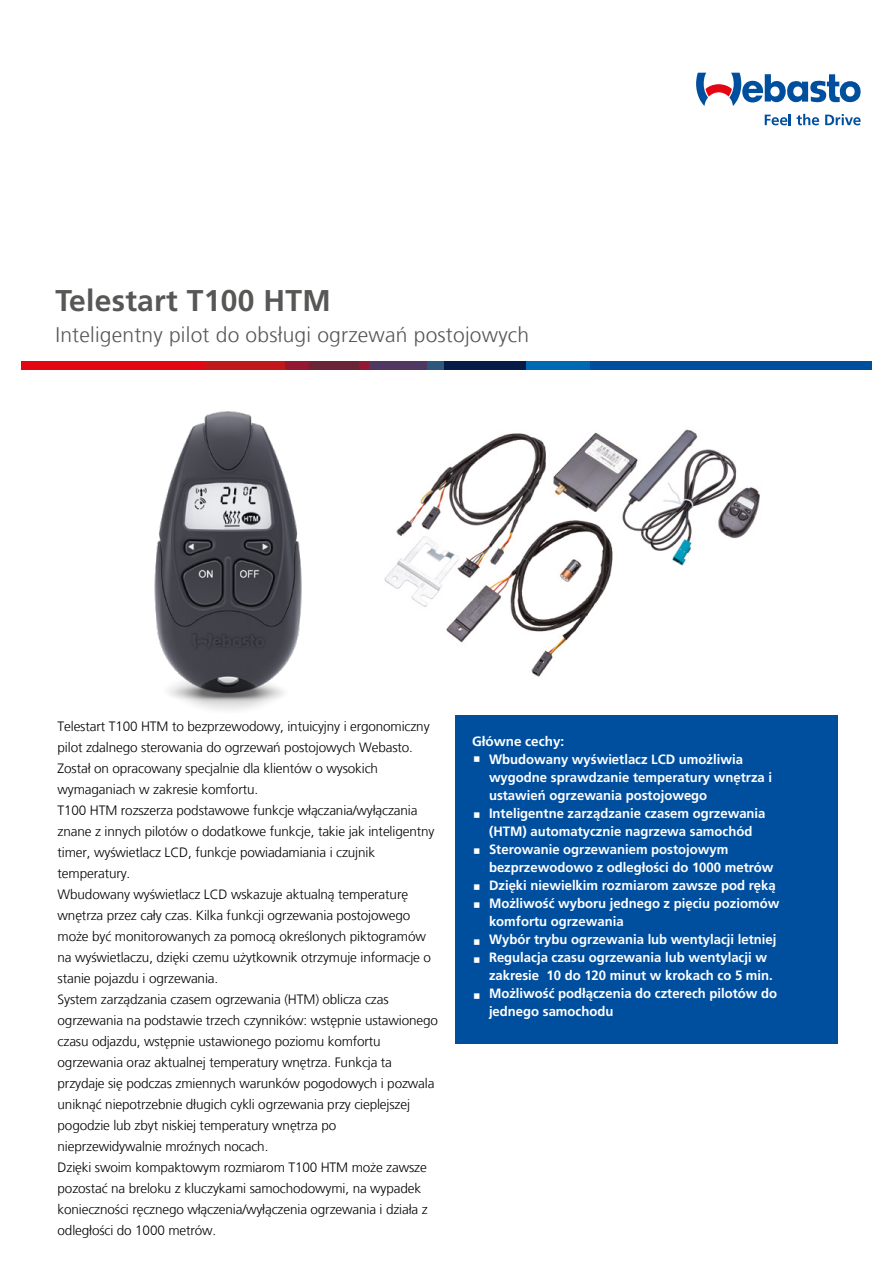
<style>
.page{position:relative;width:893px;height:1263px;background:#fff}
.page>*{position:absolute;margin:0;border:0;box-sizing:border-box;transform-origin:0 0}
.t1{font:700 30px "Frutiger LT Com";letter-spacing:.01em;color:#575756}
.t2{font:300 21px "Frutiger LT Com";letter-spacing:.01em;color:#575756}
.t3{font:300 13.5px/21px "Frutiger LT Com";letter-spacing:-.01em;color:#000}
.t4{font:700 13.5px/18px "Frutiger LT Com";color:#fff}
</style>
<div class="page">
<div style="left:21px;top:361px;width:184px;height:9px;background:#e30613"></div>
<div style="left:205px;top:361px;width:80px;height:9px;background:#c0181b"></div>
<div style="left:285px;top:361px;width:24px;height:9px;background:#951832"></div>
<div style="left:309px;top:361px;width:50px;height:9px;background:#692537"></div>
<div style="left:359px;top:361px;width:10px;height:9px;background:#951832"></div>
<div style="left:369px;top:361px;width:57px;height:9px;background:#503762"></div>
<div style="left:426px;top:361px;width:18px;height:9px;background:#2d577c"></div>
<div style="left:444px;top:361px;width:82px;height:9px;background:#071b46"></div>
<div style="left:526px;top:361px;width:64px;height:9px;background:#0069b4"></div>
<div style="left:590px;top:361px;width:282px;height:9px;background:#004f9f"></div>
<img style="left:384px;top:429px;width:376px;height:248px">
<img style="left:154px;top:411px;width:148px;height:299px">
<svg style="left:765px;top:114px;width:54px;height:11px"></svg>
<svg style="left:825px;top:114px;width:36px;height:11px"></svg>
<svg style="left:696px;top:73px;width:165px;height:33px"></svg>
<div style="left:455px;top:715px;width:383px;height:328px;background:#004f9f"></div>
<h1 class="t1" style="left:55px;top:283px;width:277px">Telestart T100 HTM</h1>
<h2 class="t2" style="left:55px;top:323px;width:475px">Inteligentny pilot do obsługi ogrzewań postojowych</h2>
<p class="t3" style="left:58px;top:716px;width:382px">Telestart T100 HTM to bezprzewodowy, intuicyjny i ergonomiczny pilot zdalnego sterowania do ogrzewań postojowych Webasto.<br>Został on opracowany specjalnie dla klientów o wysokich wymaganiach w zakresie komfortu.<br>T100 HTM rozszerza podstawowe funkcje włączania/wyłączania znane z innych pilotów o dodatkowe funkcje, takie jak inteligentny timer, wyświetlacz LCD, funkcje powiadamiania i czujnik temperatury.<br>Wbudowany wyświetlacz LCD wskazuje aktualną temperaturę wnętrza przez cały czas. Kilka funkcji ogrzewania postojowego może być monitorowanych za pomocą określonych piktogramów na wyświetlaczu, dzięki czemu użytkownik otrzymuje informacje o stanie pojazdu i ogrzewania.<br>System zarządzania czasem ogrzewania (HTM) oblicza czas ogrzewania na podstawie trzech czynników: wstępnie ustawionego czasu odjazdu, wstępnie ustawionego poziomu komfortu ogrzewania oraz aktualnej temperatury wnętrza. Funkcja ta przydaje się podczas zmiennych warunków pogodowych i pozwala uniknąć niepotrzebnie długich cykli ogrzewania przy cieplejszej pogodzie lub zbyt niskiej temperatury wnętrza po nieprzewidywalnie mroźnych nocach.<br>Dzięki swoim kompaktowym rozmiarom T100 HTM może zawsze pozostać na breloku z kluczykami samochodowymi, na wypadek konieczności ręcznego włączenia/wyłączenia ogrzewania i działa z odległości do 1000 metrów.</p>
<p class="t4" style="left:489px;top:732px;width:292px;text-indent:-17px">Główne cechy:<br>Wbudowany wyświetlacz LCD umożliwia wygodne sprawdzanie temperatury wnętrza i ustawień ogrzewania postojowego Inteligentne zarządzanie czasem ogrzewania (HTM) automatycznie nagrzewa samochód Sterowanie ogrzewaniem postojowym bezprzewodowo z odległości do 1000 metrów Dzięki niewielkim rozmiarom zawsze pod ręką Możliwość wyboru jednego z pięciu poziomów komfortu ogrzewania<br>Wybór trybu ogrzewania lub wentylacji letniej Regulacja czasu ogrzewania lub wentylacji w zakresie 10 do 120 minut w krokach co 5 min.<br>Możliwość podłączenia do czterech pilotów do jednego samochodu</p>
</div>
